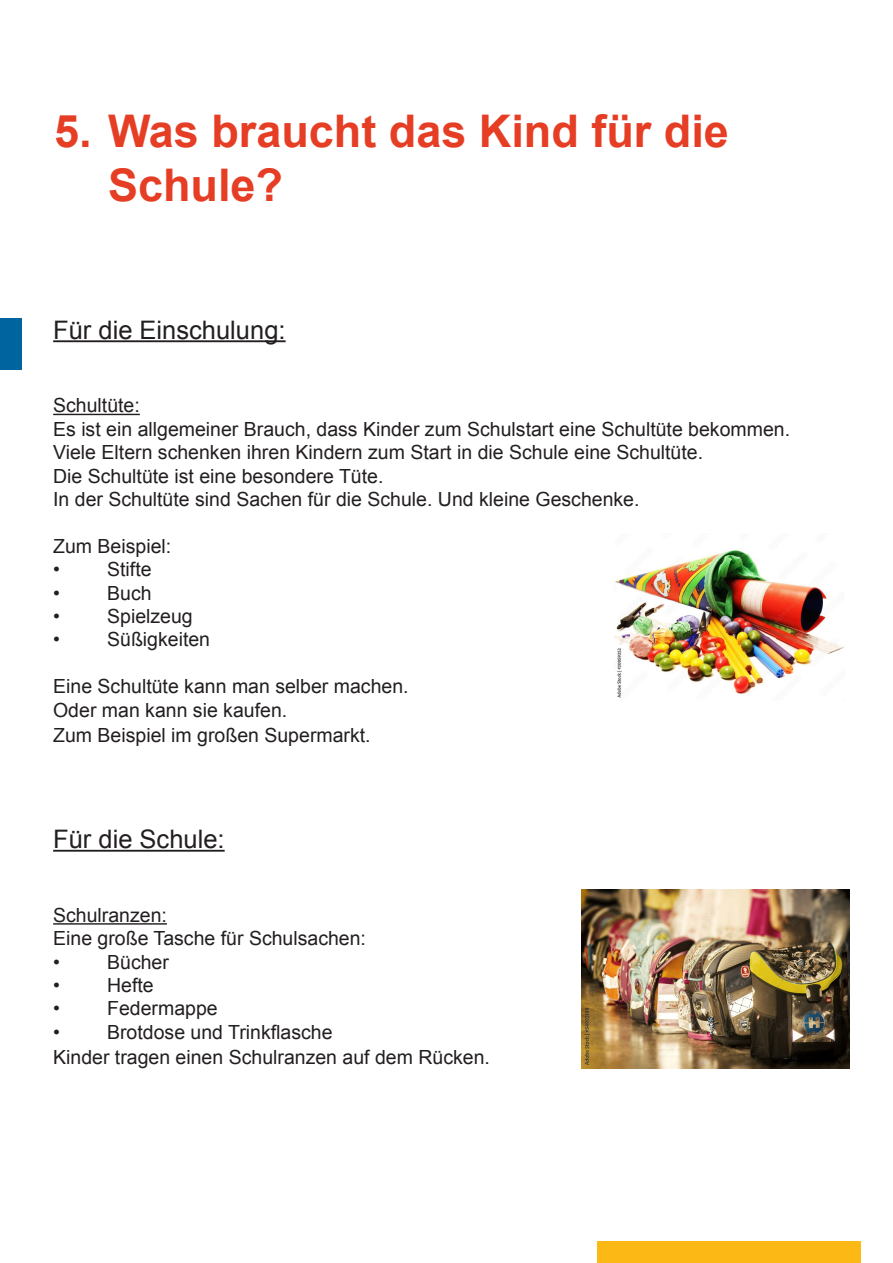
<style>
.page{position:relative;width:893px;height:1263px;background:#fff}
.page>*{position:absolute;margin:0;border:0;box-sizing:border-box;transform-origin:0 0}
.t1{font:700 45px/54px "Arial";color:#e53e25}
.t2{font:25.5px "Arial";color:#231f20}
.t3{font:19.5px "Arial";color:#231f20}
</style>
<div class="page">
<div style="left:597px;top:1242px;width:264px;height:21px;background:#fcb814"></div>
<div style="left:1px;top:319px;width:21px;height:51px;background:#00649f"></div>
<hr style="left:53px;top:340px;width:233px;height:2px;background:#231f20">
<hr style="left:53px;top:414px;width:87px;height:1px;background:#231f20">
<hr style="left:53px;top:850px;width:172px;height:2px;background:#231f20">
<hr style="left:53px;top:923px;width:114px;height:2px;background:#231f20">
<img style="left:614px;top:550px;width:230px;height:148px">
<img style="left:582px;top:890px;width:267px;height:178px">
<p class="t1" style="left:108px;top:105px;width:622px;text-indent:-54px">5. Was braucht das Kind für die<br>Schule?</p>
<p class="t2" style="left:53px;top:312px;width:234px">Für die Einschulung:</p>
<p class="t3" style="left:53px;top:392px;width:88px">Schultüte:</p>
<p class="t3" style="left:53px;top:415px;width:738px">Es ist ein allgemeiner Brauch, dass Kinder zum Schulstart eine Schultüte bekommen.</p>
<p class="t3" style="left:53px;top:439px;width:651px">Viele Eltern schenken ihren Kindern zum Start in die Schule eine Schultüte.</p>
<p class="t3" style="left:53px;top:462px;width:332px">Die Schultüte ist eine besondere Tüte.</p>
<p class="t3" style="left:53px;top:486px;width:588px">In der Schultüte sind Sachen für die Schule. Und kleine Geschenke.</p>
<p class="t3" style="left:53px;top:532px;width:120px">Zum Beispiel:</p>
<p class="t3" style="left:53px;top:556px;width:8px">•</p>
<p class="t3" style="left:107px;top:556px;width:46px">Stifte</p>
<p class="t3" style="left:53px;top:579px;width:8px">•</p>
<p class="t3" style="left:107px;top:579px;width:46px">Buch</p>
<p class="t3" style="left:53px;top:603px;width:8px">•</p>
<p class="t3" style="left:107px;top:603px;width:87px">Spielzeug</p>
<p class="t3" style="left:53px;top:626px;width:8px">•</p>
<p class="t3" style="left:107px;top:626px;width:104px">Süßigkeiten</p>
<p class="t3" style="left:53px;top:673px;width:357px">Eine Schultüte kann man selber machen.</p>
<p class="t3" style="left:53px;top:696px;width:236px">Oder man kann sie kaufen.</p>
<p class="t3" style="left:53px;top:721px;width:319px">Zum Beispiel im großen Supermarkt.</p>
<p class="t2" style="left:53px;top:821px;width:173px">Für die Schule:</p>
<p class="t3" style="left:53px;top:901px;width:115px">Schulranzen:</p>
<p class="t3" style="left:53px;top:925px;width:314px">Eine große Tasche für Schulsachen:</p>
<p class="t3" style="left:53px;top:948px;width:8px">•</p>
<p class="t3" style="left:107px;top:948px;width:63px">Bücher</p>
<p class="t3" style="left:53px;top:972px;width:8px">•</p>
<p class="t3" style="left:107px;top:972px;width:48px">Hefte</p>
<p class="t3" style="left:53px;top:995px;width:8px">•</p>
<p class="t3" style="left:107px;top:995px;width:112px">Federmappe</p>
<p class="t3" style="left:53px;top:1018px;width:8px">•</p>
<p class="t3" style="left:107px;top:1018px;width:227px">Brotdose und Trinkflasche</p>
<p class="t3" style="left:53px;top:1044px;width:438px">Kinder tragen einen Schulranzen auf dem Rücken.</p>
</div>
